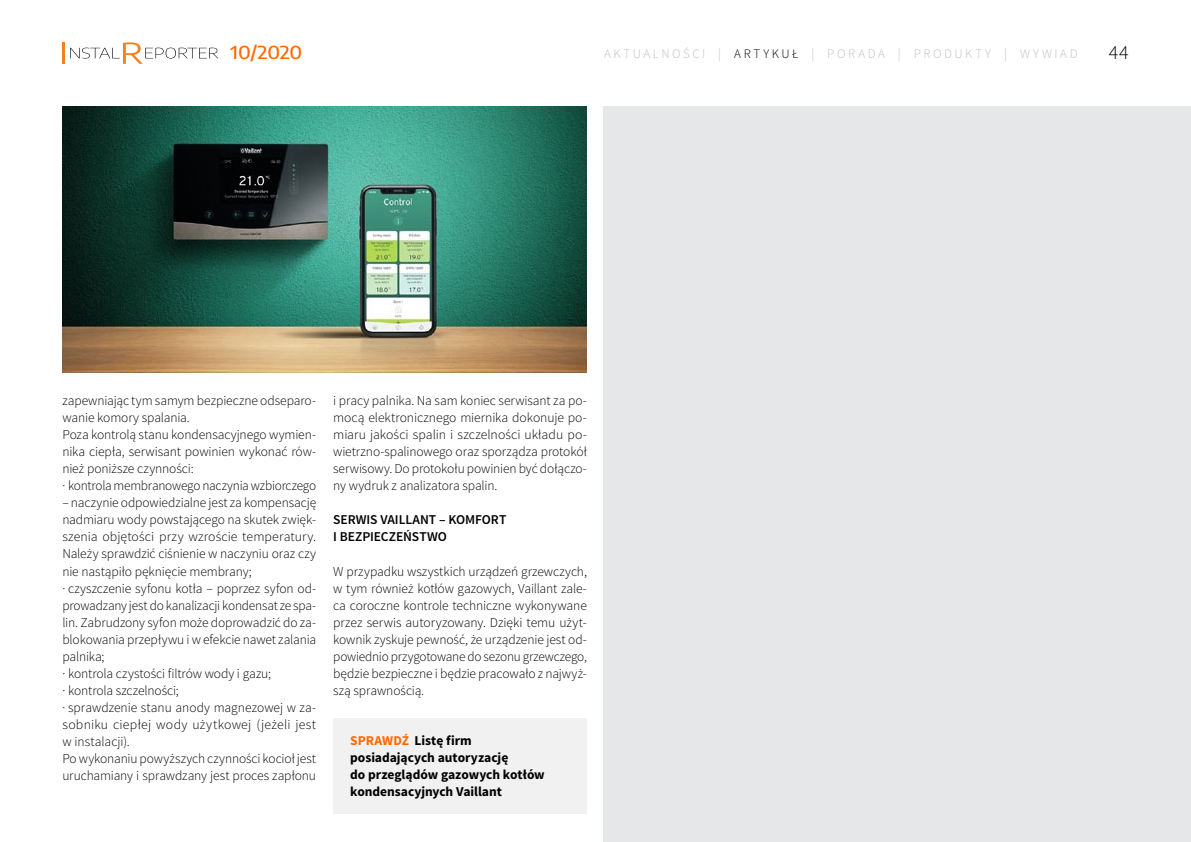
<style>
.page{position:relative;width:1191px;height:842px;background:#fff}
.page>*{position:absolute;margin:0;border:0;box-sizing:border-box;transform-origin:0 0}
.t1{font:300 20px "Source Sans Pro";color:#000}
.t2{font:500 18px "Encode Sans";letter-spacing:-.015em;color:#ff6a00;scale:1.11 1}
.t3{font:300 13.5px/17px "Source Sans Pro";letter-spacing:-.01em;color:#000}
.t4{font:700 13.5px/17px "Source Sans Pro";letter-spacing:-.005em;color:#000}
.t5{font:600 13.5px/17px "Source Sans Pro";letter-spacing:-.005em;color:#000}
.t6{font:300 13px "Source Sans Pro";letter-spacing:.195em;color:#bcbec0}
.s1{color:#000}
.s2{color:#ff6a00}
</style>
<div class="page">
<hr style="left:62px;top:43px;width:3px;height:21px;background:#f58020">
<svg style="left:70px;top:42px;width:148px;height:22px"></svg>
<div style="left:333px;top:718px;width:254px;height:95px;background:#f1f1f2"></div>
<img style="left:62px;top:106px;width:525px;height:267px">
<div style="left:604px;top:106px;width:587px;height:736px;background:#e6e7e8"></div>
<h2 class="t2" style="left:230px;top:40px;width:66px">10/2020</h2>
<p class="t6" style="left:604px;top:46px;width:459px">AKTUALNOŚCI | <span class="s1">ARTYKUŁ</span> | PORADa | PRODUKTY | wywiad</p>
<h1 class="t1" style="left:1108px;top:40px;width:21px">44</h1>
<p class="t3" style="left:62px;top:392px;width:255px">zapewniając tym samym bezpieczne odseparo&shy;wanie komory spalania.<br>Poza kontrolą stanu kondensacyjnego wymien&shy;nika ciepła, serwisant powinien wykonać rów&shy;nież poniższe czynności:<br>· kontrola membranowego naczynia wzbiorczego</p>
<p class="t3" style="left:62px;top:495px;width:255px">– naczynie odpowiedzialne jest za kompensację nadmiaru wody powstającego na skutek zwięk&shy;szenia objętości przy wzroście temperatury.<br>Należy sprawdzić ciśnienie w naczyniu oraz czy nie nastąpiło pęknięcie membrany;<br>· czyszczenie syfonu kotła – poprzez syfon od&shy;prowadzany jest do kanalizacji kondensat ze spa&shy;lin. Zabrudzony syfon może doprowadzić do za&shy;blokowania przepływu i w efekcie nawet zalania palnika;<br>· kontrola czystości filtrów wody i gazu;<br>· kontrola szczelności;<br>· sprawdzenie stanu anody magnezowej w za&shy;sobniku ciepłej wody użytkowej (jeżeli jest w instalacji).<br>Po wykonaniu powyższych czynności kocioł jest uruchamiany i sprawdzany jest proces zapłonu</p>
<p class="t3" style="left:333px;top:392px;width:255px;text-align:justify">i pracy palnika. Na sam koniec serwisant za po&shy;mocą elektronicznego miernika dokonuje po&shy;miaru jakości spalin i szczelności układu po&shy;wietrzno-spalinowego oraz sporządza protokół serwisowy. Do protokołu powinien być dołączo&shy;ny wydruk z analizatora spalin.</p>
<p class="t5" style="left:333px;top:512px;width:175px">SERWIS VAILLANT – KOMFORT<br>I BEZPIECZEŃSTWO</p>
<p class="t3" style="left:333px;top:563px;width:255px;text-align:justify">W przypadku wszystkich urządzeń grzewczych, w tym również kotłów gazowych, Vaillant zale&shy;ca coroczne kontrole techniczne wykonywane przez serwis autoryzowany. Dzięki temu użyt&shy;kownik zyskuje pewność, że urządzenie jest od&shy;powiednio przygotowane do sezonu grzewczego, będzie bezpieczne i będzie pracowało z najwyż&shy;szą sprawnością.</p>
<p class="t4" style="left:350px;top:733px;width:196px"><span class="s2">SPRawdź</span> Listę firm posiadających autoryzację<br>do przeglądów gazowych kotłów kondensacyjnych Vaillant</p>
</div>
